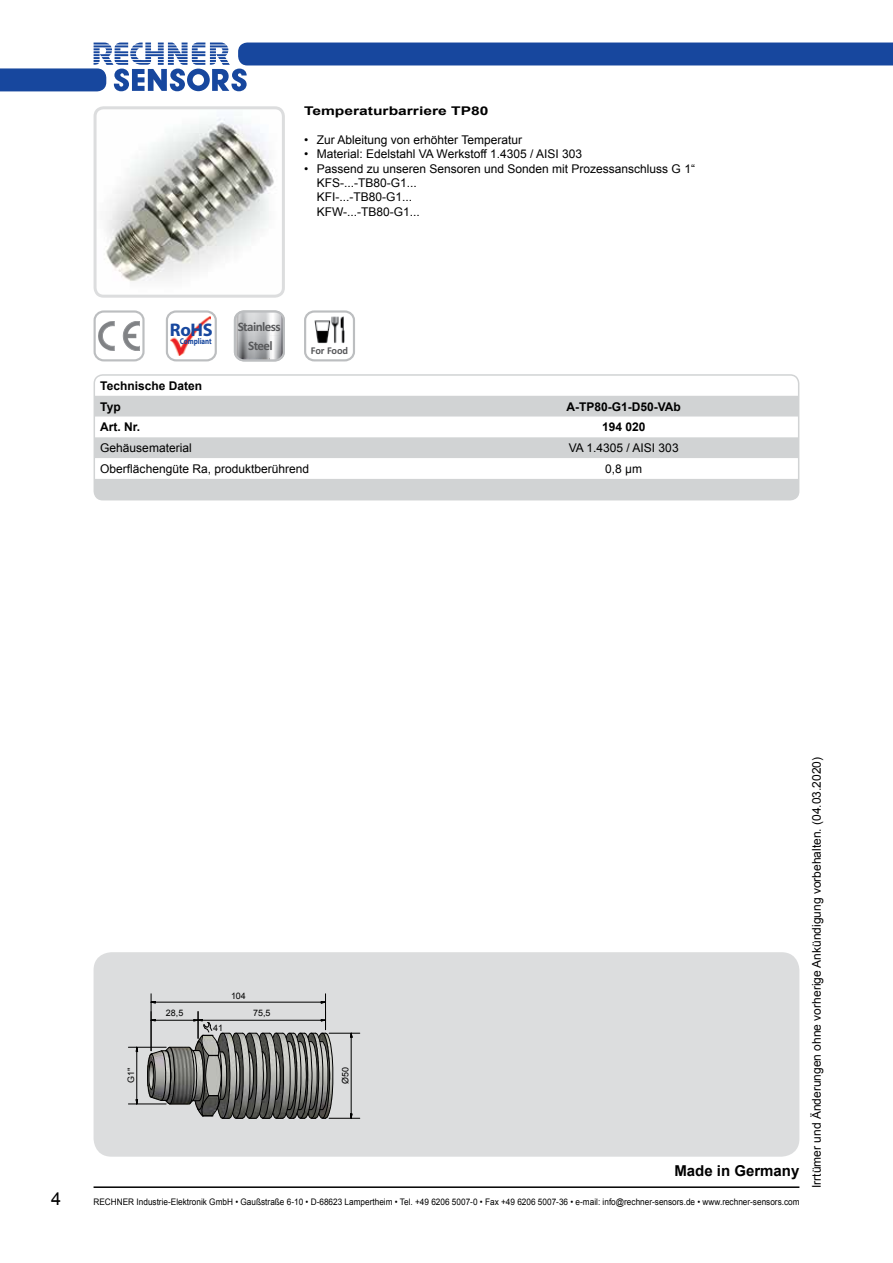
<style>
.page{position:relative;width:893px;height:1263px;background:#fff}
.page>*{position:absolute;margin:0;border:0;box-sizing:border-box;transform-origin:0 0}
.t1{font:700 18.3px "Myriad Pro";color:#17479e}
.t2{font:18px "Arial";color:#000}
.t3{font:700 15px "Arial";color:#000}
.t4{font:700 13.05px/18.1px "Calibri";letter-spacing:-.045em;color:#58595b;text-align:center}
.t5{font:12px/14.4px "Arial";color:#000}
.t6{font:700 12px/20.7px "Arial";color:#000}
.t7{font:700 12px "Arial";color:#000;scale:1.3 1}
.t8{font:700 10.5px "Calibri";letter-spacing:-.02em;color:#58595b}
.t9{font:9px "Arial";color:#000;scale:.91 1}
.t10{font:8.85px "Arial";letter-spacing:-.015em;color:#000}
.t11{font:700 8.4px "Myriad Pro";color:#17479e;scale:.82 1}
</style>
<div class="page">
<svg style="left:0;top:43px;width:893px;height:48px"></svg>
<hr style="left:94px;top:1186px;width:705px;height:2px;background:#000">
<div style="left:94px;top:952px;width:705px;height:205px;background:#dcddde;border-radius:18px"></div>
<img style="left:98px;top:110px;width:183px;height:184px">
<div style="left:94px;top:106px;width:191px;height:192px;border:3px solid #dcddde;border-radius:9px"></div>
<div style="left:94px;top:310px;width:51px;height:51px;border:2px solid #bcbec0;border-radius:9px"></div>
<svg style="left:98px;top:321px;width:42px;height:30px"></svg>
<div style="left:166px;top:310px;width:51px;height:51px;border:2px solid #bcbec0;border-radius:9px"></div>
<img style="left:171px;top:316px;width:39px;height:40px">
<svg style="left:234px;top:310px;width:51px;height:51px"></svg>
<div style="left:304px;top:310px;width:51px;height:51px;border:2px solid #bcbec0;border-radius:9px"></div>
<img style="left:314px;top:316px;width:31px;height:28px">
<hr style="left:155px;top:1002px;width:166px;height:1px;background:#000">
<hr style="left:325px;top:994px;width:1px;height:36px;background:#000">
<hr style="left:151px;top:994px;width:1px;height:57px;background:#000">
<hr style="left:137px;top:1051px;width:1px;height:48px;background:#000">
<hr style="left:128px;top:1047px;width:38px;height:1px;background:#000">
<hr style="left:128px;top:1104px;width:38px;height:1px;background:#000">
<hr style="left:351px;top:1037px;width:1px;height:77px;background:#000">
<hr style="left:329px;top:1118px;width:31px;height:1px;background:#000">
<hr style="left:329px;top:1033px;width:31px;height:1px;background:#000">
<svg style="left:147px;top:1011px;width:186px;height:108px"></svg>
<svg style="left:94px;top:396px;width:705px;height:104px;fill:#d1d3d4"></svg>
<div style="left:94px;top:374px;width:705px;height:126px;border:2px solid #d1d3d4;border-radius:9px"></div>
<p class="t7" style="left:304px;top:103px;width:143px">Temperaturbarriere TP80</p>
<p class="t5" style="left:304px;top:133px;width:219px">• Zur Ableitung von erhöhter Temperatur</p>
<p class="t5" style="left:304px;top:147px;width:280px">• Material: Edelstahl VA Werkstoff 1.4305 / AISI 303</p>
<p class="t5" style="left:317px;top:161px;width:380px;text-indent:-13px">• Passend zu unseren Sensoren und Sonden mit Prozessanschluss G 1“<br>KFS-...-TB80-G1...<br>KFI-...-TB80-G1...<br>KFW-...-TB80-G1...</p>
<h1 class="t1" style="left:170px;top:318px;width:44px">RoHS</h1>
<p class="t4" style="left:238px;top:318px;width:44px">Stainless<br>Steel</p>
<p class="t11" style="left:180px;top:335px;width:41px">Compliant</p>
<p class="t6" style="left:100px;top:376px;width:103px">Technische Daten<br>Typ</p>
<p class="t8" style="left:311px;top:343px;width:39px">For Food</p>
<p class="t6" style="left:566px;top:396px;width:116px">A-TP80-G1-D50-VAb</p>
<p class="t6" style="left:100px;top:417px;width:42px">Art. Nr.</p>
<p class="t6" style="left:602px;top:417px;width:45px">194 020</p>
<p class="t5" style="left:100px;top:441px;width:93px">Gehäusematerial</p>
<p class="t5" style="left:569px;top:441px;width:111px">VA 1.4305 / AISI 303</p>
<p class="t5" style="left:100px;top:462px;width:210px">Oberflächengüte Ra, produktberührend</p>
<p class="t5" style="left:605px;top:462px;width:38px">0,8 µm</p>
<p class="t10" style="left:166px;top:1007px;width:19px">28,5</p>
<p class="t10" style="left:213px;top:1022px;width:12px">41</p>
<p class="t10" style="left:231px;top:990px;width:16px">104</p>
<p class="t10" style="left:253px;top:1007px;width:19px">75,5</p>
<p class="t10" style="left:125px;top:1083px;width:17px;rotate:-90deg">G1"</p>
<p class="t10" style="left:340px;top:1084px;width:18px;rotate:-90deg">Ø50</p>
<p class="t3" style="left:674px;top:1161px;width:127px">Made in Germany</p>
<h2 class="t2" style="left:51px;top:1187px;width:12px">4</h2>
<p class="t9" style="left:94px;top:1196px;width:777px">RECHNER Industrie-Elektronik GmbH • Gaußstraße 6-10 • D-68623 Lampertheim • Tel. +49 6206 5007-0 • Fax +49 6206 5007-36 • e-mail: info@rechner-sensors.de • www.rechner-sensors.com</p>
<p class="t5" style="left:809px;top:1188px;width:432px;rotate:-90deg">Irrtümer und Änderungen ohne vorherige Ankündigung vorbehalten. (04.03.2020)</p>
</div>
